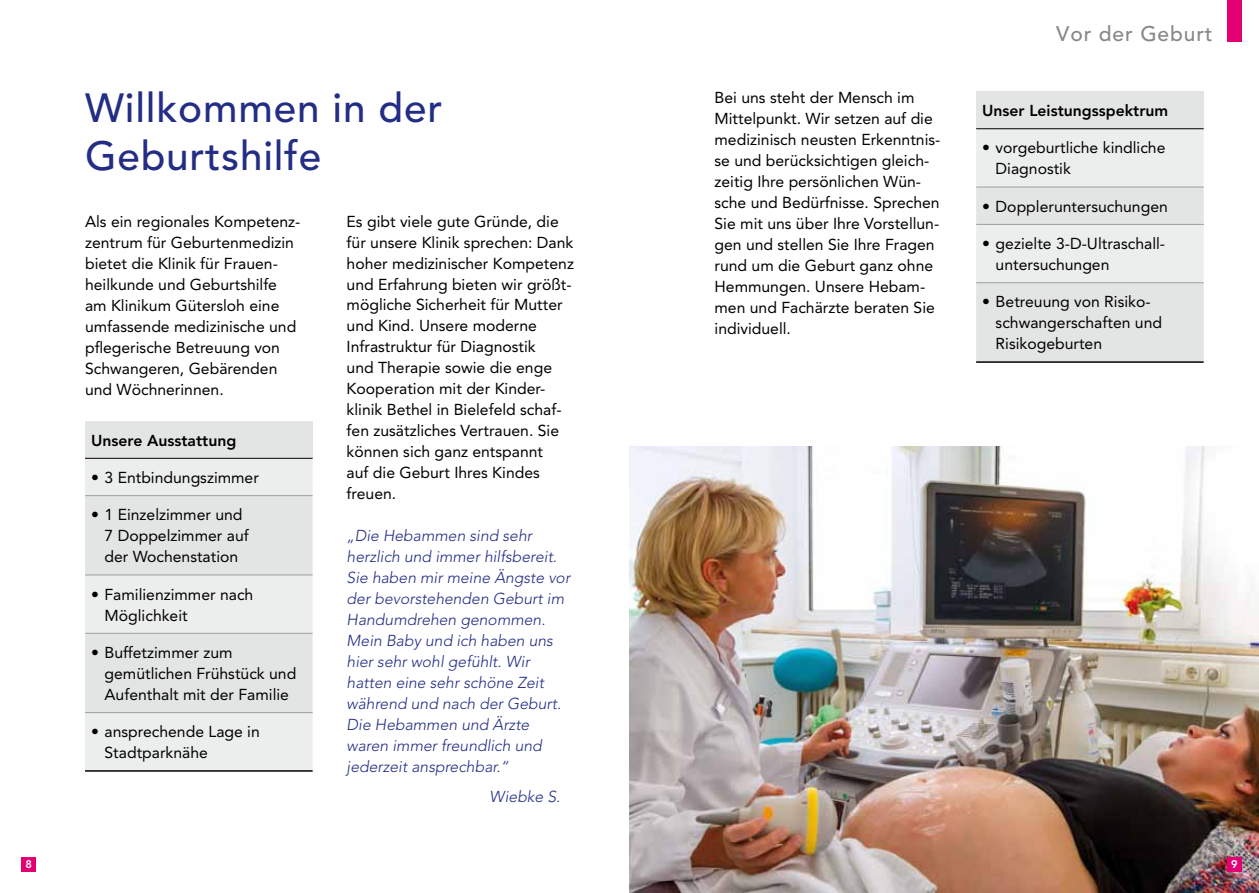
<style>
.page{position:relative;width:1259px;height:893px;background:#fff}
.page>*{position:absolute;margin:0;border:0;box-sizing:border-box;transform-origin:0 0}
.t1{font:500 40.5px/47.2px "Avenir";letter-spacing:.02em;color:#232d85}
.t2{font:500 21px "Avenir";letter-spacing:.04em;color:#87888a}
.t3{font:15.75px/21px "Avenir";color:#000}
.t4{font:italic 300 15.75px/21px "Avenir";color:#232d85}
.t5{font:800 15.75px "Avenir";color:#000}
.t6{font:800 10.95px "Avenir";color:#fff}
</style>
<div class="page">
<div style="left:21px;top:857px;width:15px;height:15px;background:#e20072"></div>
<img style="left:629px;top:446px;width:630px;height:447px">
<div style="left:85px;top:421px;width:228px;height:37px;background:#e3e4e4"></div>
<div style="left:85px;top:459px;width:228px;height:311px;background:#eceded"></div>
<svg style="left:85px;top:496px;width:228px;height:216px;background:#e5e6e6"></svg>
<hr style="left:85px;top:495px;width:228px;height:1px;background:#9c9e9f">
<hr style="left:85px;top:633px;width:228px;height:1px;background:#9c9e9f">
<hr style="left:85px;top:575px;width:228px;height:1px;background:#9c9e9f">
<hr style="left:85px;top:712px;width:228px;height:1px;background:#9c9e9f">
<hr style="left:85px;top:770px;width:228px;height:2px;background:#000">
<hr style="left:85px;top:458px;width:228px;height:1px;background:#000">
<div style="left:976px;top:91px;width:227px;height:38px;background:#e3e4e4"></div>
<svg style="left:976px;top:129px;width:227px;height:232px;background:#e7e8e8"></svg>
<hr style="left:976px;top:187px;width:227px;height:1px;background:#9c9e9f">
<hr style="left:976px;top:282px;width:227px;height:1px;background:#9c9e9f">
<hr style="left:976px;top:224px;width:227px;height:1px;background:#9c9e9f">
<hr style="left:976px;top:361px;width:227px;height:2px;background:#000">
<hr style="left:976px;top:128px;width:227px;height:1px;background:#000">
<div style="left:1227px;top:857px;width:15px;height:15px;background:#e20072"></div>
<div style="left:1227px;top:0;width:15px;height:42px;background:#e20072"></div>
<p class="t6" style="left:25px;top:858px;width:8px">8</p>
<h1 class="t1" style="left:85px;top:86px;width:359px">Willkommen in der<br>Geburtshilfe</h1>
<p class="t3" style="left:85px;top:211px;width:217px">Als ein regionales Kompetenz&shy;zentrum für Geburtenmedizin bietet die Klinik für Frauen&shy;heilkunde und Geburtshilfe am Klinikum Gütersloh eine umfassende medizinische und pflegerische Betreuung von<br>Schwangeren, Gebärenden und Wöchnerinnen.</p>
<p class="t3" style="left:347px;top:211px;width:229px">Es gibt viele gute Gründe, die für unsere Klinik sprechen: Dank hoher medizinischer Kompetenz und Erfahrung bieten wir größt&shy;mögliche Sicherheit für Mutter und Kind. Unsere moderne<br>Infrastruktur für Diagnostik<br>und Therapie sowie die enge<br>Kooperation mit der Kinder&shy;klinik Bethel in Bielefeld schaf&shy;fen zusätzliches Vertrauen. Sie können sich ganz entspannt<br>auf die Geburt Ihres Kindes freuen.</p>
<p class="t4" style="left:347px;top:526px;width:225px">„Die Hebammen sind sehr herzlich und immer hilfsbereit.<br>Sie haben mir meine Ängste vor der bevorstehenden Geburt im<br>Handumdrehen genommen.<br>Mein Baby und ich haben uns hier sehr wohl gefühlt. Wir hatten eine sehr schöne Zeit während und nach der Geburt.<br>Die Hebammen und Ärzte waren immer freundlich und jederzeit ansprechbar.“</p>
<p class="t5" style="left:91px;top:431px;width:147px">Unsere Ausstattung</p>
<p class="t3" style="left:91px;top:467px;width:169px">• 3 Entbindungszimmer</p>
<p class="t3" style="left:105px;top:504px;width:146px;text-indent:-13px">• 1 Einzelzimmer und<br>7 Doppelzimmer auf der Wochenstation</p>
<p class="t3" style="left:105px;top:584px;width:150px;text-indent:-13px">• Familienzimmer nach<br>Möglichkeit</p>
<p class="t3" style="left:105px;top:642px;width:193px;text-indent:-13px">• Buffetzimmer zum gemütlichen Frühstück und<br>Aufenthalt mit der Familie</p>
<p class="t3" style="left:105px;top:721px;width:157px;text-indent:-13px">• ansprechende Lage in<br>Stadtparknähe</p>
<p class="t4" style="left:489px;top:786px;width:72px">Wiebke S.</p>
<p class="t3" style="left:714px;top:87px;width:227px">Bei uns steht der Mensch im<br>Mittelpunkt. Wir setzen auf die medizinisch neusten Erkenntnis&shy;se und berücksichtigen gleich&shy;zeitig Ihre persönlichen Wün&shy;sche und Bedürfnisse. Sprechen<br>Sie mit uns über Ihre Vorstellun&shy;gen und stellen Sie Ihre Fragen rund um die Geburt ganz ohne<br>Hemmungen. Unsere Hebam&shy;men und Fachärzte beraten Sie individuell.</p>
<h2 class="t2" style="left:1056px;top:21px;width:158px">Vor der Geburt</h2>
<p class="t5" style="left:982px;top:101px;width:188px">Unser Leistungsspektrum</p>
<p class="t3" style="left:995px;top:137px;width:171px;text-indent:-13px">• vorgeburtliche kindliche<br>Diagnostik</p>
<p class="t3" style="left:982px;top:196px;width:187px">• Doppleruntersuchungen</p>
<p class="t3" style="left:995px;top:233px;width:171px;text-indent:-13px">• gezielte 3-D-Ultraschall&shy;untersuchungen</p>
<p class="t3" style="left:995px;top:291px;width:168px;text-indent:-13px">• Betreuung von Risiko&shy;schwangerschaften und<br>Risikogeburten</p>
<p class="t6" style="left:1231px;top:858px;width:8px">9</p>
</div>
